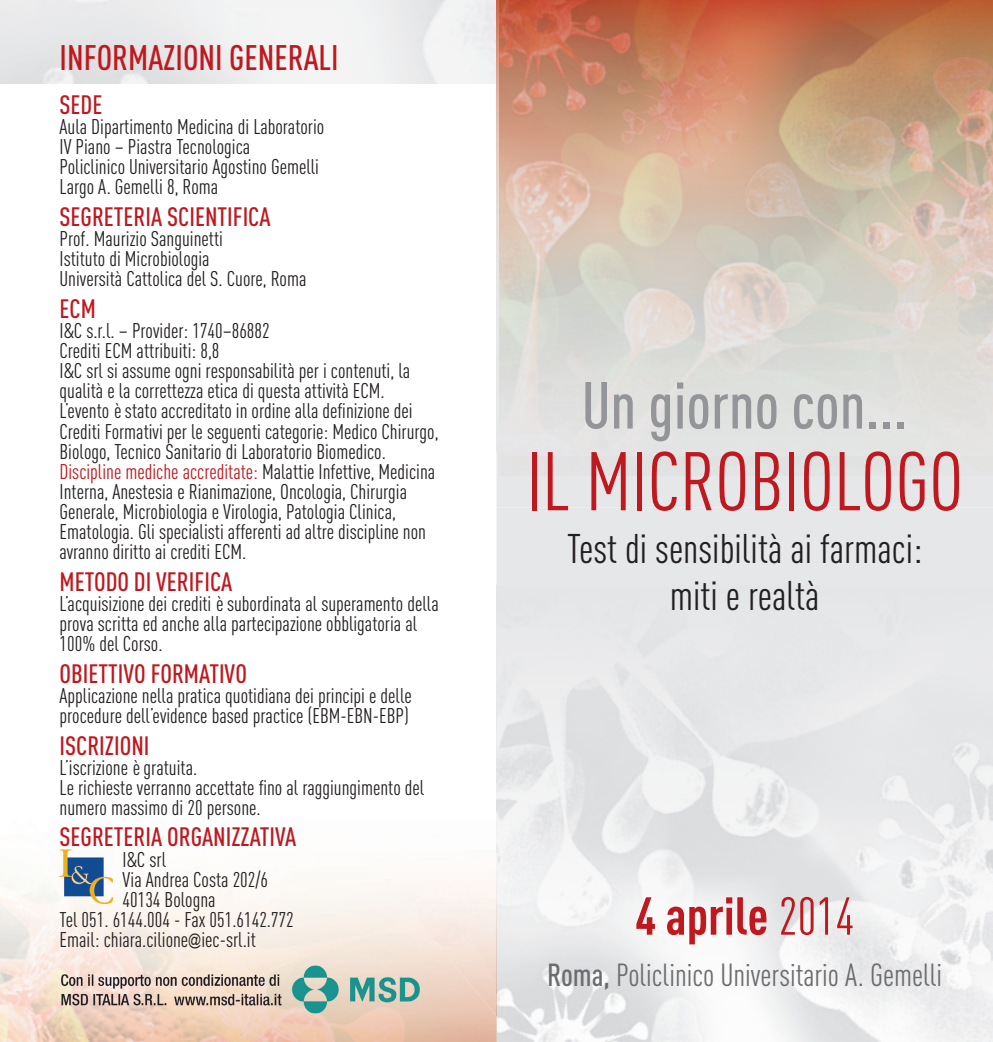
<style>
.page{position:relative;width:993px;height:1042px;background:#fff}
.page>*{position:absolute;margin:0;border:0;box-sizing:border-box;transform-origin:0 0}
.t1{font:81.73px "DIN Cond";color:#bf181e}
.t2{font:500 65.45px "DIN Cond";color:#939598}
.t3{font:700 52.5px "DIN Cond";color:#bf181e}
.t4{font:40.77px/46.9px "DIN Cond";color:#231f20;text-align:center}
.t5{font:500 35px "DIN Cond";color:#bf181e}
.t6{font:31.5px "DIN Cond";color:#6c6d70}
.t7{font:500 26.25px "DIN Cond";color:#bf181e}
.t8{font:21px/20.1px "DIN Cond";color:#231f20}
.s1{color:#bf181e}
.s2{font-family:"Arial Narrow";font-size:15.75px}
.s3{font-weight:400}
.s4{font-weight:500}
</style>
<div class="page">
<div style="left:496px;top:507px;width:496px;height:78px;background:#e6e7e9"></div>
<img style="left:496px;top:0;width:3px;height:452px">
<div style="left:499px;top:455px;width:493px;height:21px;background:#e2e2e3"></div>
<img style="left:499px;top:58px;width:431px;height:397px">
<img style="left:930px;top:0;width:62px;height:455px">
<img style="left:499px;top:0;width:432px;height:58px">
<img style="left:497px;top:647px;width:420px;height:395px">
<img style="left:603px;top:719px;width:389px;height:323px">
<img style="left:497px;top:647px;width:290px;height:243px">
<img style="left:701px;top:799px;width:291px;height:243px">
<img style="left:496px;top:647px;width:194px;height:162px">
<img style="left:496px;top:647px;width:97px;height:81px">
<img style="left:798px;top:880px;width:194px;height:162px">
<img style="left:895px;top:961px;width:97px;height:81px">
<div style="left:917px;top:647px;width:75px;height:80px;background:#e7e8e9"></div>
<img style="left:496px;top:777px;width:1px;height:265px">
<svg style="left:496px;top:1015px;width:1px;height:27px"></svg>
<img style="left:0;top:849px;width:496px;height:193px">
<img style="left:112px;top:851px;width:54px;height:16px">
<img style="left:112px;top:870px;width:155px;height:18px">
<div style="left:60px;top:892px;width:154px;height:19px;background:#fcf7f3"></div>
<img style="left:291px;top:965px;width:131px;height:48px">
<img style="left:60px;top:969px;width:223px;height:40px">
<img style="left:60px;top:849px;width:52px;height:43px">
<img style="left:60px;top:851px;width:52px;height:16px">
<img style="left:60px;top:870px;width:52px;height:18px">
<img style="left:60px;top:892px;width:52px;height:11px">
<h3 class="t5" style="left:60px;top:37px;width:280px">INFORMAZIONI GENERALI</h3>
<p class="t7" style="left:60px;top:89px;width:44px">SEDE</p>
<p class="t8" style="left:60px;top:116px;width:266px">Aula Dipartimento Medicina di Laboratorio IV Piano – Piastra Tecnologica<br>Policlinico Universitario Agostino Gemelli Largo A. Gemelli 8, Roma</p>
<p class="t7" style="left:60px;top:201px;width:212px">SEGRETERIA SCIENTIFICA</p>
<p class="t8" style="left:60px;top:228px;width:248px">Prof. Maurizio Sanguinetti<br>Istituto di Microbiologia<br>Università Cattolica del S. Cuore, Roma</p>
<p class="t7" style="left:60px;top:293px;width:38px">ECM</p>
<p class="t8" style="left:60px;top:320px;width:380px">I&amp;C s.r.l. – Provider: 1740–86882<br>Crediti ECM attribuiti: 8,8<br>I&amp;C srl si assume ogni responsabilità per i contenuti, la qualità e la correttezza etica di questa attività ECM.<br>L’evento è stato accreditato in ordine alla definizione dei Crediti Formativi per le seguenti categorie: Medico Chirurgo, Biologo, Tecnico Sanitario di Laboratorio Biomedico.<br><span class="s1">Discipline mediche accreditate:</span> Malattie Infettive, Medicina Interna, Anestesia e Rianimazione, Oncologia, Chirurgia Generale, Microbiologia e Virologia, Patologia Clinica, Ematologia. Gli specialisti afferenti ad altre discipline non avranno diritto ai crediti ECM.</p>
<p class="t7" style="left:60px;top:566px;width:174px">METODO DI VERIFICA</p>
<p class="t8" style="left:60px;top:593px;width:380px">L’acquisizione dei crediti è subordinata al superamento della prova scritta ed anche alla partecipazione obbligatoria al<br>100% del Corso.</p>
<p class="t7" style="left:60px;top:658px;width:189px">OBIETTIVO FORMATIVO</p>
<p class="t8" style="left:60px;top:685px;width:353px">Applicazione nella pratica quotidiana dei principi e delle procedure dell’evidence based practice (EBM-EBN-EBP)</p>
<p class="t7" style="left:60px;top:729px;width:91px">ISCRIZIONI</p>
<p class="t8" style="left:60px;top:757px;width:366px">L’iscrizione è gratuita.<br>Le richieste verranno accettate fino al raggiungimento del numero massimo di 20 persone.</p>
<p class="t7" style="left:60px;top:821px;width:238px">SEGRETERIA ORGANIZZATIVA</p>
<p class="t8" style="left:123px;top:849px;width:45px">I&amp;C srl</p>
<p class="t8" style="left:123px;top:869px;width:147px">Via Andrea Costa 202/6</p>
<p class="t8" style="left:123px;top:889px;width:94px">40134 Bologna</p>
<p class="t8" style="left:60px;top:909px;width:236px">Tel 051. 6144.004 - Fax 051.6142.772</p>
<p class="t8" style="left:60px;top:929px;width:198px">Email: chiara.cilione<span class="s2">@</span>iec-srl.it</p>
<h2 class="t2" style="left:581px;top:366px;width:327px">Un giorno con...</h2>
<h1 class="t1" style="left:526px;top:434px;width:438px">IL MICROBIOLOGO</h1>
<h3 class="t4" style="left:567px;top:524px;width:357px">Test di sensibilità ai farmaci: miti e realtà</h3>
<h3 class="t3" style="left:635px;top:884px;width:221px">4 aprile <span class="s3">2014</span></h3>
<h3 class="t6" style="left:547px;top:957px;width:396px"><span class="s4">Roma,</span> Policlinico Universitario A. Gemelli</h3>
</div>
